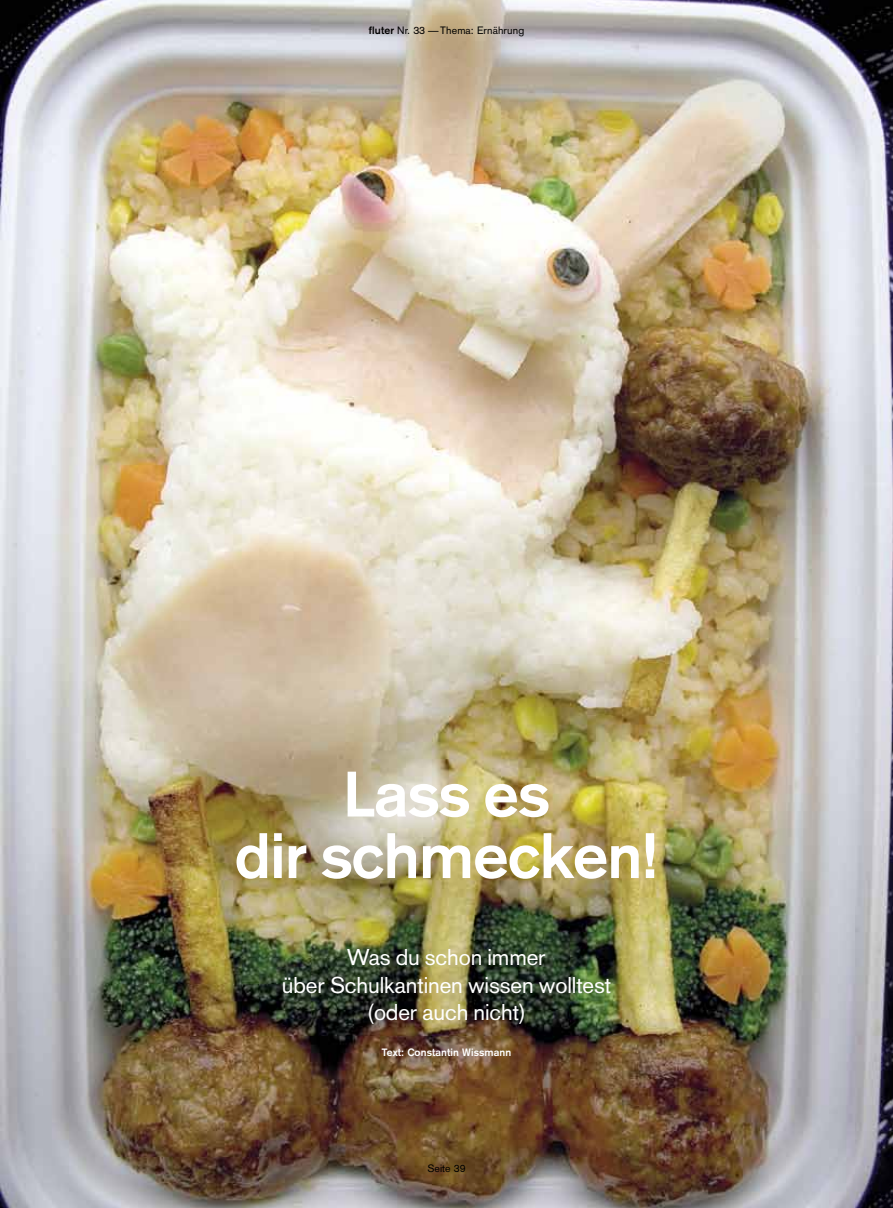
<style>
.page{position:relative;width:893px;height:1208px;background:#fff}
.page>*{position:absolute;margin:0;border:0;box-sizing:border-box;transform-origin:0 0}
.t1{font:700 63px/61.5px "Akzidenz Grotesk";letter-spacing:-.01em;color:#fff;text-align:center}
.t2{font:22.5px/27.8px "Akzidenz Grotesk";letter-spacing:-.005em;color:#fff;text-align:center}
.t3{font:10.5px "Akzidenz Grotesk";letter-spacing:.01em;color:#000}
.t4{font:700 10.5px "Akzidenz Grotesk";letter-spacing:.01em;color:#fff}
.s1{font-weight:700}
</style>
<div class="page">
<img style="left:0;top:0;width:893px;height:1208px">
<p class="t3" style="left:369px;top:24px;width:157px"><span class="s1">fluter</span> Nr. 33 —Thema: Ernährung</p>
<h1 class="t1" style="left:235px;top:763px;width:425px">Lass es<br>dir schmecken!</h1>
<p class="t2" style="left:282px;top:943px;width:331px">Was du schon immer<br>über Schulkantinen wissen wolltest (oder auch nicht)</p>
<p class="t4" style="left:382px;top:1046px;width:131px">Text: Constantin Wissmann</p>
<p class="t3" style="left:427px;top:1162px;width:40px">Seite 39</p>
</div>
